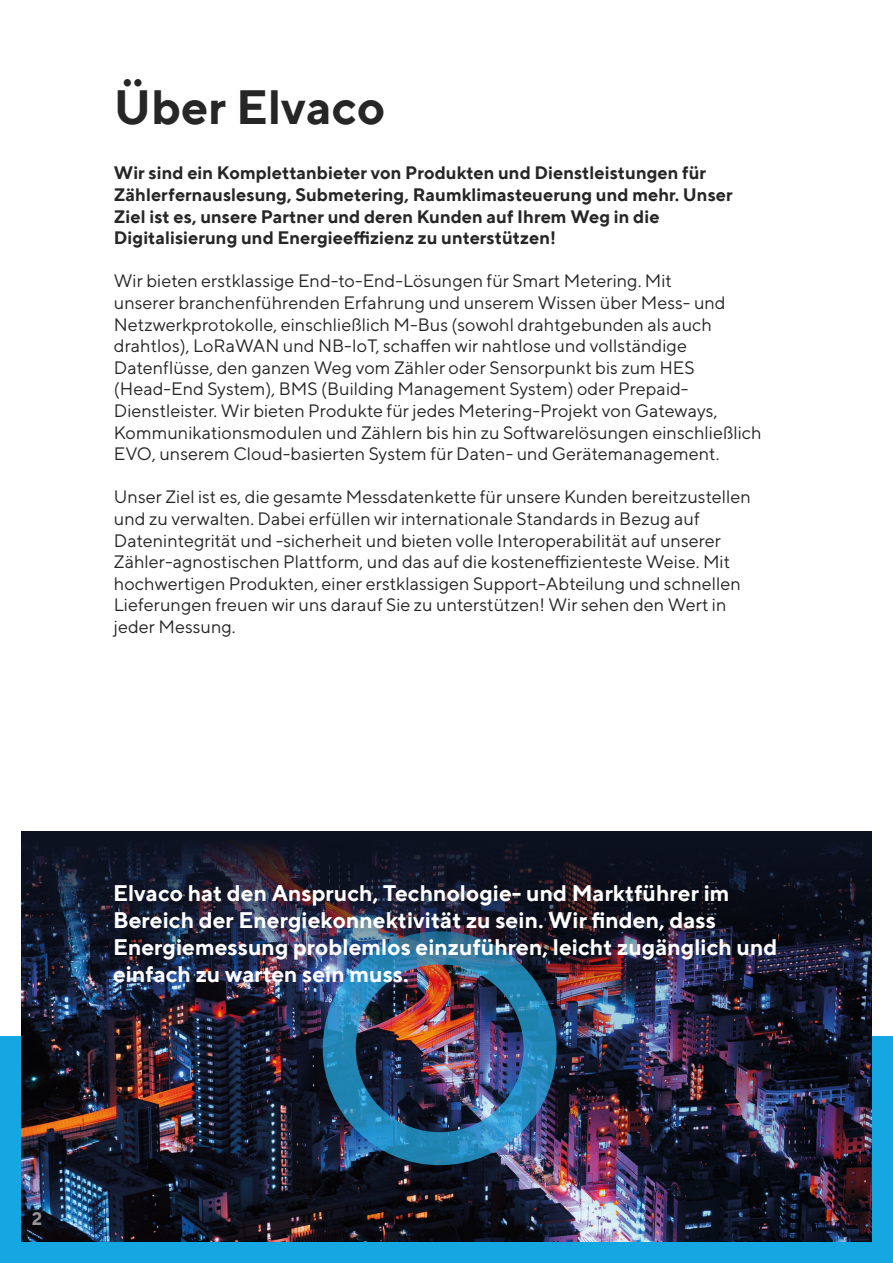
<style>
.page{position:relative;width:893px;height:1263px;background:#fff}
.page>*{position:absolute;margin:0;border:0;box-sizing:border-box;transform-origin:0 0}
.t1{font:700 48px "TT Norms";color:#262627}
.t2{font:700 22.5px/27px "TT Norms";color:#fff}
.t3{font:18px/21.6px "TT Norms";color:#262627}
.t4{font:700 18px "TT Norms";color:#262627}
.t5{font:700 18px "TT Norms";color:#959594}
</style>
<div class="page">
<div style="left:0;top:1036px;width:893px;height:227px;background:#15a7e1"></div>
<img style="left:21px;top:972px;width:851px;height:270px">
<div style="left:323px;top:931px;width:234px;height:234px;border:33px solid #27abe3;border-radius:50%"></div>
<img style="left:21px;top:831px;width:851px;height:141px">
<p class="t1" style="left:114px;top:77px;width:273px">Über Elvaco</p>
<p class="t4" style="left:114px;top:162px;width:594px">Wir sind ein Komplettanbieter von Produkten und Dienstleistungen für</p>
<p class="t4" style="left:114px;top:183px;width:620px">Zählerfernauslesung, Submetering, Raumklimasteuerung und mehr. Unser</p>
<p class="t4" style="left:114px;top:205px;width:547px">Ziel ist es, unsere Partner und deren Kunden auf Ihrem Weg in die</p>
<p class="t4" style="left:114px;top:226px;width:444px">Digitalisierung und Energieeffizienz zu unterstützen!</p>
<p class="t3" style="left:114px;top:270px;width:649px">Wir bieten erstklassige End-to-End-Lösungen für Smart Metering. Mit<br>unserer branchenführenden Erfahrung und unserem Wissen über Mess- und Netzwerkprotokolle, einschließlich M-Bus (sowohl drahtgebunden als auch drahtlos), LoRaWAN und NB-IoT, schaffen wir nahtlose und vollständige Datenflüsse, den ganzen Weg vom Zähler oder Sensorpunkt bis zum HES (Head-End System), BMS (Building Management System) oder Prepaid-Dienstleister. Wir bieten Produkte für jedes Metering-Projekt von Gateways, Kommunikationsmodulen und Zählern bis hin zu Softwarelösungen einschließlich EVO, unserem Cloud-basierten System für Daten- und Gerätemanagement.</p>
<p class="t3" style="left:114px;top:486px;width:638px">Unser Ziel ist es, die gesamte Messdatenkette für unsere Kunden bereitzustellen und zu verwalten. Dabei erfüllen wir internationale Standards in Bezug auf Datenintegrität und -sicherheit und bieten volle Interoperabilität auf unserer Zähler-agnostischen Plattform, und das auf die kosteneffizienteste Weise. Mit hochwertigen Produkten, einer erstklassigen Support-Abteilung und schnellen Lieferungen freuen wir uns darauf Sie zu unterstützen! Wir sehen den Wert in jeder Messung.</p>
<p class="t2" style="left:113px;top:879px;width:666px">Elvaco hat den Anspruch, Technologie- und Marktführer im Bereich der Energiekonnektivität zu sein. Wir finden, dass Energiemessung problemlos einzuführen, leicht zugänglich und einfach zu warten sein muss.</p>
<p class="t5" style="left:32px;top:1207px;width:12px">2</p>
</div>
